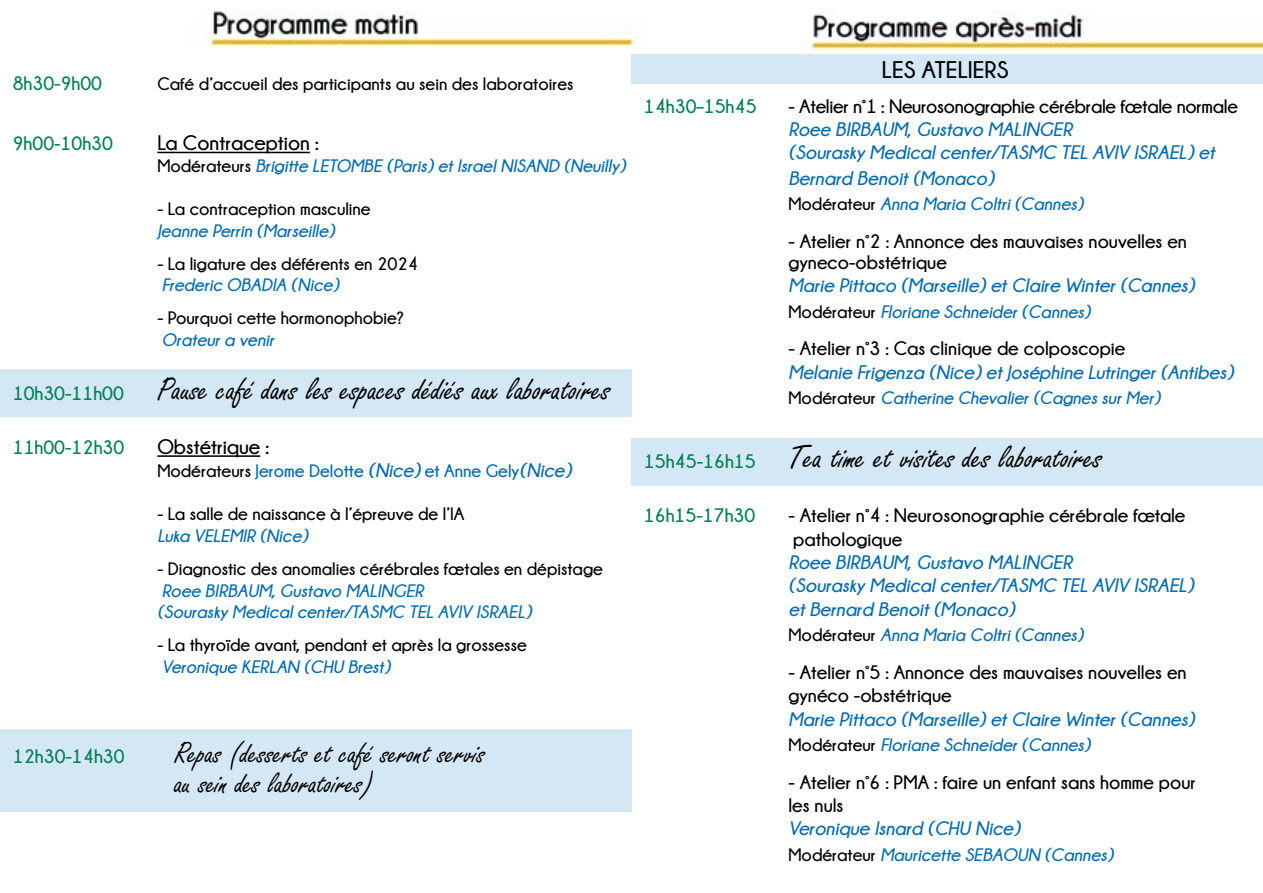
<style>
.page{position:relative;width:1263px;height:893px;background:#fff}
.page>*{position:absolute;margin:0;border:0;box-sizing:border-box;transform-origin:0 0}
.t1{font:34.5px "Freestyle Script";color:#000}
.t2{font:31.5px/30px "Freestyle Script";color:#000}
.t3{font:700 24px "Champagne&Limousines";color:#000}
.t4{font:700 21px "Champagne&Limousines";color:#000}
.t5{font:italic 700 19.5px/23.4px "Champagne&Limousines";color:#006cb2}
.t6{font:700 19.5px/23.4px "Champagne&Limousines";color:#000}
.t7{font:700 19.5px "Champagne&Limousines";color:#008053}
.t8{font:italic 700 18px/21.6px "Champagne&Limousines";color:#006cb2}
.t9{font:700 18px "Champagne&Limousines";color:#000}
.t10{font:700 18px "Champagne&Limousines";color:#006cb2}
.s1{font-style:normal;color:#000}
.s2{font-family:"Champagne&Limousines";font-weight:700;font-size:19.5px;color:#008053}
.s3{color:#000}
.s4{font-style:italic;font-size:19.5px}
</style>
<div class="page">
<img style="left:0;top:10px;width:1263px;height:802px">
<div style="left:0;top:729px;width:631px;height:82px;background:#d4e7f4"></div>
<div style="left:631px;top:438px;width:632px;height:47px;background:#d4e7f4"></div>
<div style="left:631px;top:54px;width:632px;height:30px;background:#d4e7f4"></div>
<div style="left:0;top:369px;width:631px;height:47px;background:#d4e7f4"></div>
<hr style="left:157px;top:152px;width:153px;height:1px;background:#000">
<hr style="left:157px;top:455px;width:103px;height:2px;background:#000">
<p class="t7" style="left:13px;top:73px;width:91px">8h30-9h00</p>
<p class="t9" style="left:157px;top:74px;width:418px">Café d’accueil des participants au sein des laboratoires</p>
<p class="t7" style="left:13px;top:133px;width:102px">9h00-10h30</p>
<p class="t4" style="left:157px;top:131px;width:163px">La Contraception :</p>
<p class="t8" style="left:157px;top:155px;width:470px"><span class="s1">Modérateurs</span> Brigitte LETOMBE (Paris) et Israel NISAND (Neuilly)</p>
<p class="t9" style="left:157px;top:199px;width:215px">- La contraception masculine</p>
<p class="t8" style="left:157px;top:219px;width:179px">Jeanne Perrin (Marseille)</p>
<p class="t9" style="left:157px;top:253px;width:262px">- La ligature des déférents en 2024</p>
<p class="t8" style="left:162px;top:274px;width:179px">Frederic OBADIA (Nice)</p>
<p class="t9" style="left:157px;top:308px;width:248px">- Pourquoi cette hormonophobie?</p>
<p class="t8" style="left:162px;top:329px;width:114px">Orateur a venir</p>
<h1 class="t1" style="left:13px;top:370px;width:599px"><span class="s2">10h30-11h00</span> Pause café dans les espaces dédiés aux laboratoires</h1>
<p class="t7" style="left:13px;top:436px;width:113px">11h00-12h30</p>
<p class="t4" style="left:157px;top:435px;width:113px">Obstétrique :</p>
<p class="t10" style="left:157px;top:461px;width:416px"><span class="s3">Modérateurs</span> Jerome Delotte <span class="s4">(Nice)</span> et Anne Gely<span class="s4">(Nice)</span></p>
<p class="t9" style="left:157px;top:504px;width:309px">- La salle de naissance à l’épreuve de l’IA</p>
<p class="t8" style="left:157px;top:525px;width:152px">Luka VELEMIR (Nice)</p>
<p class="t9" style="left:157px;top:559px;width:447px">- Diagnostic des anomalies cérébrales fœtales en dépistage</p>
<p class="t8" style="left:157px;top:579px;width:376px">Roee BIRBAUM, Gustavo MALINGER<br>(Sourasky Medical center/TASMC TEL AVIV ISRAEL)</p>
<p class="t9" style="left:157px;top:635px;width:371px">- La thyroïde avant, pendant et après la grossesse</p>
<p class="t8" style="left:162px;top:656px;width:230px">Veronique KERLAN (CHU Brest)</p>
<p class="t7" style="left:13px;top:745px;width:113px">12h30-14h30</p>
<h2 class="t2" style="left:175px;top:740px;width:312px">Repas (desserts et café seront servis au sein des laboratoires)</h2>
<h3 class="t3" style="left:882px;top:56px;width:128px">LES ATELIERS</h3>
<p class="t7" style="left:644px;top:95px;width:114px">14h30–15h45</p>
<p class="t6" style="left:788px;top:94px;width:451px">- Atelier n°1 : Neurosonographie cérébrale fœtale normale</p>
<p class="t5" style="left:788px;top:117px;width:428px">Roee BIRBAUM, Gustavo MALINGER<br>(Sourasky Medical center/TASMC TEL AVIV ISRAEL) et</p>
<p class="t5" style="left:788px;top:166px;width:207px">Bernard Benoit (Monaco)</p>
<p class="t8" style="left:788px;top:193px;width:296px"><span class="s1">Modérateur</span> Anna Maria Coltri (Cannes)</p>
<p class="t6" style="left:788px;top:230px;width:400px;line-height:21px">- Atelier n°2 : Annonce des mauvaises nouvelles en gyneco-obstétrique</p>
<p class="t5" style="left:788px;top:274px;width:408px">Marie Pittaco (Marseille) et Claire Winter (Cannes)</p>
<p class="t8" style="left:788px;top:301px;width:303px"><span class="s1">Modérateur</span> Floriane Schneider (Cannes)</p>
<p class="t6" style="left:788px;top:337px;width:338px">- Atelier n°3 : Cas clinique de colposcopie</p>
<p class="t5" style="left:788px;top:360px;width:446px">Melanie Frigenza (Nice) et Joséphine Lutringer (Antibes)</p>
<p class="t8" style="left:788px;top:387px;width:373px"><span class="s1">Modérateur</span> Catherine Chevalier (Cagnes sur Mer)</p>
<h1 class="t1" style="left:644px;top:439px;width:460px"><span class="s2">15h45-16h15</span> Tea time et visites des laboratoires</h1>
<p class="t7" style="left:644px;top:505px;width:113px">16h15-17h30</p>
<p class="t6" style="left:788px;top:503px;width:398px">- Atelier n°4 : Neurosonographie cérébrale fœtale pathologique</p>
<p class="t5" style="left:788px;top:550px;width:407px">Roee BIRBAUM, Gustavo MALINGER<br>(Sourasky Medical center/TASMC TEL AVIV ISRAEL) et Bernard Benoit (Monaco)</p>
<p class="t8" style="left:788px;top:624px;width:296px"><span class="s1">Modérateur</span> Anna Maria Coltri (Cannes)</p>
<p class="t6" style="left:788px;top:660px;width:400px">- Atelier n°5 : Annonce des mauvaises nouvelles en gynéco -obstétrique</p>
<p class="t5" style="left:788px;top:707px;width:408px">Marie Pittaco (Marseille) et Claire Winter (Cannes)</p>
<p class="t8" style="left:788px;top:734px;width:303px"><span class="s1">Modérateur</span> Floriane Schneider (Cannes)</p>
<p class="t6" style="left:788px;top:770px;width:409px">- Atelier n°6 : PMA : faire un enfant sans homme pour les nuls</p>
<p class="t5" style="left:788px;top:817px;width:233px">Veronique Isnard (CHU Nice)</p>
<p class="t8" style="left:788px;top:844px;width:326px"><span class="s1">Modérateur</span> Mauricette SEBAOUN (Cannes)</p>
</div>
